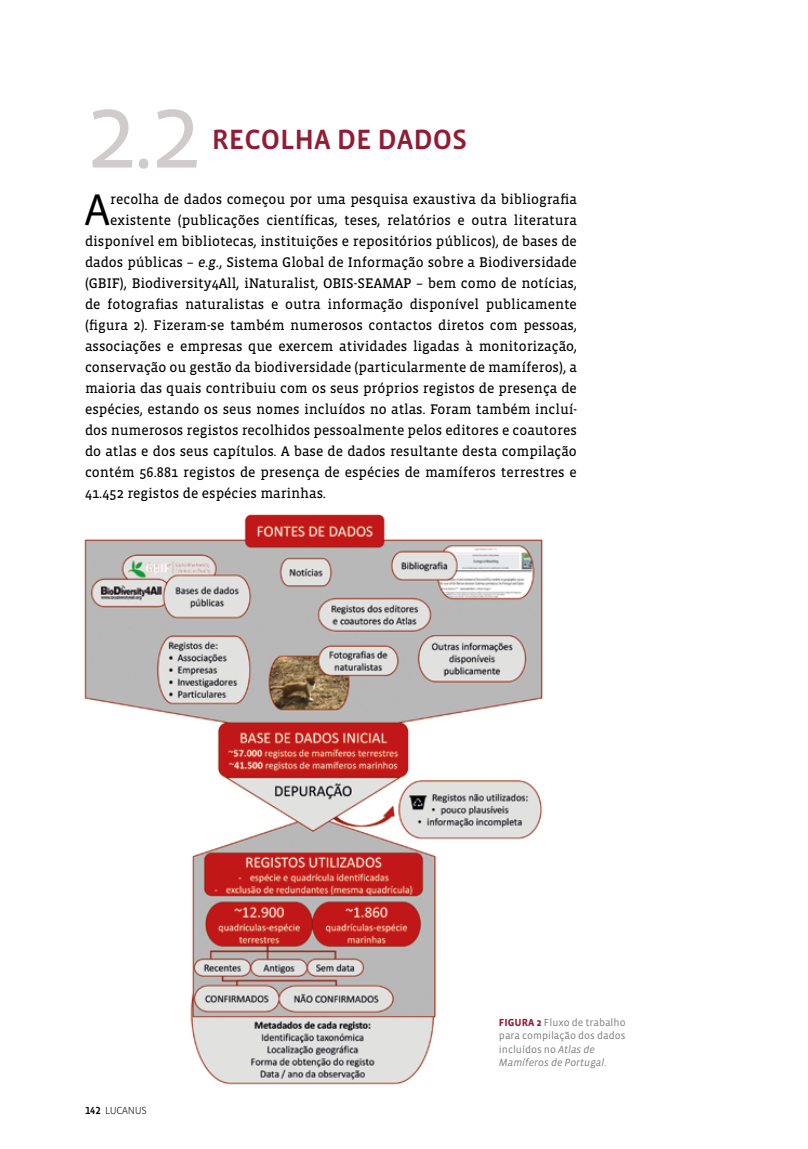
<style>
.page{position:relative;width:808px;height:1149px;background:#fff}
.page>*{position:absolute;margin:0;border:0;box-sizing:border-box;transform-origin:0 0}
.t1{font:105px "Vista Sans";color:#d0cccb}
.t2{font:45.3px "Vista Sans";color:#000}
.t3{font:28.5px "Vista Sans Med";color:#901d35}
.t4{font:14.25px "Vista Slab OT";color:#000}
.t5{font:10.5px/13.5px "Vista Sans";color:#7c7b7b}
.t6{font:300 10.5px "Vista Sans";letter-spacing:-.025em;color:#000}
.s1{font-style:italic}
.s2{font-family:"Vista Sans Alt Med";font-weight:400}
.s3{font-weight:700;color:#901d35}
</style>
<div class="page">
<img style="left:84px;top:514px;width:459px;height:571px">
<h1 class="t1" style="left:85px;top:79px;width:118px">2.2</h1>
<h3 class="t3" style="left:212px;top:125px;width:254px">RECOLHA DE DADOS</h3>
<h2 class="t2" style="left:84px;top:186px;width:27px">A</h2>
<p class="t4" style="left:110px;top:191px;width:468px">recolha de dados começou por uma pesquisa exaustiva da bibliografia</p>
<p class="t4" style="left:110px;top:212px;width:468px">existente (publicações científicas, teses, relatórios e outra literatura</p>
<p class="t4" style="left:85px;top:233px;width:493px">disponível em bibliotecas, instituições e repositórios públicos), de bases de</p>
<p class="t4" style="left:85px;top:254px;width:493px">dados públicas – <span class="s1">e.g.</span>, Sistema Global de Informação sobre a Biodiversidade</p>
<p class="t4" style="left:85px;top:275px;width:493px">(GBIF), Biodiversity4All, iNaturalist, OBIS-SEAMAP – bem como de notícias,</p>
<p class="t4" style="left:85px;top:296px;width:493px">de fotografias naturalistas e outra informação disponível publicamente</p>
<p class="t4" style="left:85px;top:317px;width:493px">(figura 2). Fizeram-se também numerosos contactos diretos com pessoas,</p>
<p class="t4" style="left:85px;top:338px;width:493px">associações e empresas que exercem atividades ligadas à monitorização,</p>
<p class="t4" style="left:85px;top:359px;width:493px">conservação ou gestão da biodiversidade (particularmente de mamíferos), a</p>
<p class="t4" style="left:85px;top:380px;width:493px">maioria das quais contribuiu com os seus próprios registos de presença de</p>
<p class="t4" style="left:85px;top:401px;width:493px">espécies, estando os seus nomes incluídos no atlas. Foram também incluí-</p>
<p class="t4" style="left:85px;top:422px;width:493px">dos numerosos registos recolhidos pessoalmente pelos editores e coautores</p>
<p class="t4" style="left:85px;top:443px;width:493px">do atlas e dos seus capítulos. A base de dados resultante desta compilação</p>
<p class="t4" style="left:85px;top:464px;width:493px">contém 56.881 registos de presença de espécies de mamíferos terrestres e</p>
<p class="t4" style="left:85px;top:485px;width:242px">41.452 registos de espécies marinhas.</p>
<p class="t6" style="left:85px;top:1104px;width:63px"><span class="s2">142</span> LUCANUS</p>
<p class="t5" style="left:499px;top:1015px;width:128px"><span class="s3">FIGURA 2</span> Fluxo de trabalho para compilação dos dados incluídos no <span class="s1">Atlas de<br>Mamíferos de Portugal</span>.</p>
</div>
